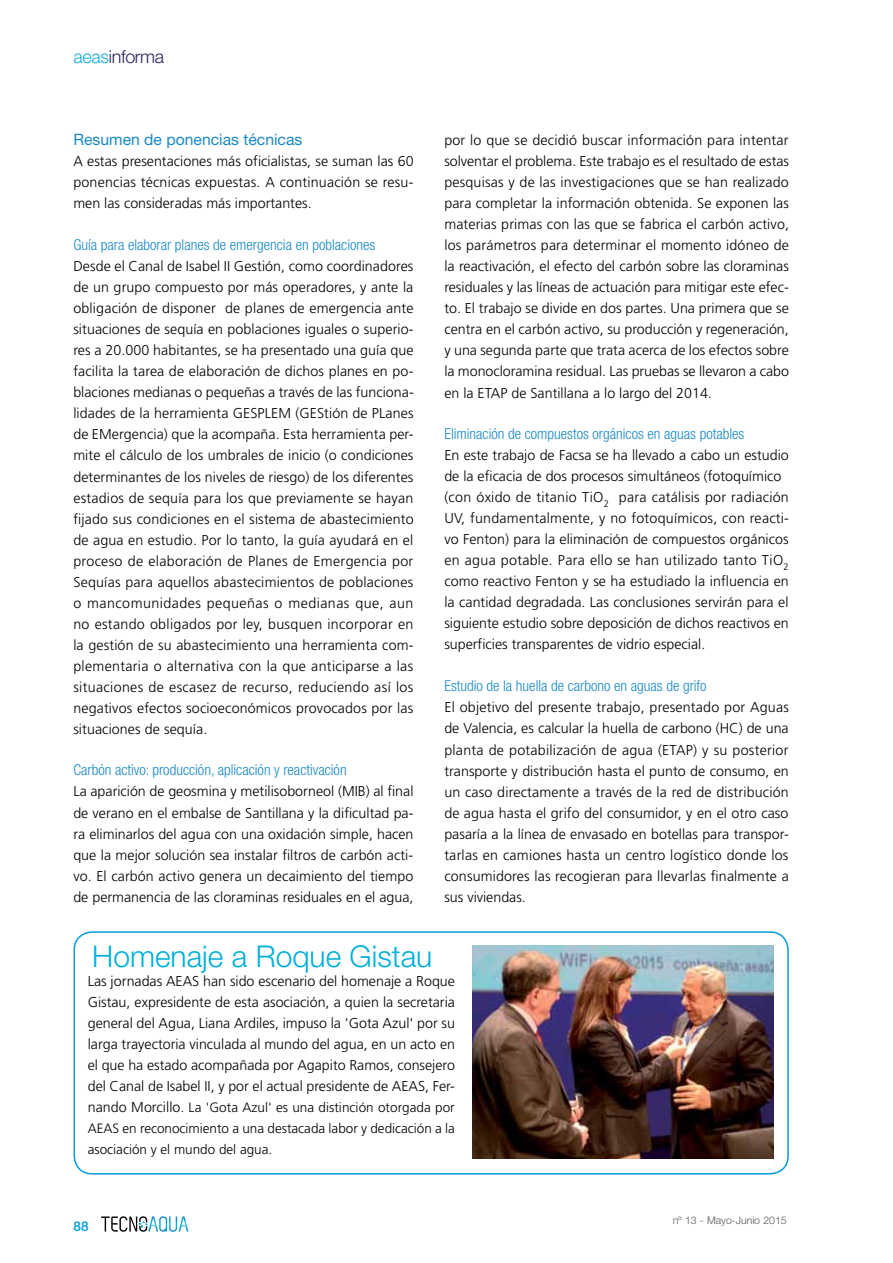
<style>
.page{position:relative;width:893px;height:1263px;background:#fff}
.page>*{position:absolute;margin:0;border:0;box-sizing:border-box;transform-origin:0 0}
.t1{font:300 30px "Helvetica Neue LT Std";color:#00afdb}
.t2{font:300 18px "Helvetica Neue LT Std";letter-spacing:-.02em;color:#282460}
.t3{font:15.75px "Helvetica Neue LT Std";color:#1b89c6}
.t4{font:300 condensed 15px "Helvetica Neue LT Std";color:#1b89c6}
.t5{font:300 14.25px/21px "Frutiger";color:#000;text-align:justify}
.t6{font:300 13.5px/21px "Frutiger";color:#000;text-align:justify}
.t7{font:500 13.5px "Helvetica Neue LT Std";color:#009ddc}
.t8{font:300 10.5px "Helvetica Neue LT Std";color:#58595b}
.s1{color:#1bace0}
.s2{font-size:14.25px}
</style>
<div class="page">
<svg style="left:101px;top:1216px;width:87px;height:16px"></svg>
<div style="left:74px;top:931px;width:715px;height:243px;border:2px solid #009ddc;border-radius:18px"></div>
<img style="left:472px;top:946px;width:302px;height:213px">
<p class="t2" style="left:74px;top:45px;width:92px"><span class="s1">aeas</span>informa</p>
<p class="t3" style="left:73px;top:130px;width:231px">Resumen de ponencias técnicas</p>
<p class="t5" style="left:73px;top:151px;width:342px">A estas presentaciones más oficialistas, se suman las 60 ponencias técnicas expuestas. A continuación se resu&shy;men las consideradas más importantes.</p>
<p class="t4" style="left:73px;top:236px;width:303px">Guía para elaborar planes de emergencia en poblaciones</p>
<p class="t5" style="left:73px;top:256px;width:342px">Desde el Canal de Isabel II Gestión, como coordinadores de un grupo compuesto por más operadores, y ante la obligación de disponer de planes de emergencia ante situaciones de sequía en poblaciones iguales o superio&shy;res a 20.000 habitantes, se ha presentado una guía que facilita la tarea de elaboración de dichos planes en po&shy;blaciones medianas o pequeñas a través de las funciona&shy;lidades de la herramienta GESPLEM (GEStión de PLanes de EMergencia) que la acompaña. Esta herramienta per&shy;mite el cálculo de los umbrales de inicio (o condiciones determinantes de los niveles de riesgo) de los diferentes estadios de sequía para los que previamente se hayan fijado sus condiciones en el sistema de abastecimiento de agua en estudio. Por lo tanto, la guía ayudará en el proceso de elaboración de Planes de Emergencia por Sequías para aquellos abastecimientos de poblaciones o mancomunidades pequeñas o medianas que, aun no estando obligados por ley, busquen incorporar en la gestión de su abastecimiento una herramienta com&shy;plementaria o alternativa con la que anticiparse a las situaciones de escasez de recurso, reduciendo así los negativos efectos socioeconómicos provocados por las situaciones de sequía.</p>
<p class="t4" style="left:73px;top:761px;width:275px">Carbón activo: producción, aplicación y reactivación</p>
<p class="t5" style="left:73px;top:781px;width:342px">La aparición de geosmina y metilisoborneol (MIB) al final de verano en el embalse de Santillana y la dificultad pa&shy;ra eliminarlos del agua con una oxidación simple, hacen que la mejor solución sea instalar filtros de carbón acti&shy;vo. El carbón activo genera un decaimiento del tiempo de permanencia de las cloraminas residuales en el agua,</p>
<p class="t5" style="left:444px;top:130px;width:346px">por lo que se decidió buscar información para intentar solventar el problema. Este trabajo es el resultado de estas pesquisas y de las investigaciones que se han realizado para completar la información obtenida. Se exponen las materias primas con las que se fabrica el carbón activo, los parámetros para determinar el momento idóneo de la reactivación, el efecto del carbón sobre las cloraminas residuales y las líneas de actuación para mitigar este efec&shy;to. El trabajo se divide en dos partes. Una primera que se centra en el carbón activo, su producción y regeneración, y una segunda parte que trata acerca de los efectos sobre la monocloramina residual. Las pruebas se llevaron a cabo en la ETAP de Santillana a lo largo del 2014.</p>
<p class="t4" style="left:444px;top:425px;width:302px">Eliminación de compuestos orgánicos en aguas potables</p>
<p class="t5" style="left:444px;top:445px;width:346px;text-align:left">En este trabajo de Facsa se ha llevado a cabo un estudio de la eficacia de dos procesos simultáneos (fotoquímico (con óxido de titanio TiO<sub>2</sub> para catálisis por radiación UV, fundamentalmente, y no fotoquímicos, con reacti&shy;vo Fenton) para la eliminación de compuestos orgánicos en agua potable. Para ello se han utilizado tanto TiO<sub>2 </sub>como reactivo Fenton y se ha estudiado la influencia en la cantidad degradada. Las conclusiones servirán para el siguiente estudio sobre deposición de dichos reactivos en superficies transparentes de vidrio especial.</p>
<p class="t4" style="left:444px;top:677px;width:264px">Estudio de la huella de carbono en aguas de grifo</p>
<p class="t5" style="left:444px;top:697px;width:346px">El objetivo del presente trabajo, presentado por Aguas de Valencia, es calcular la huella de carbono (HC) de una planta de potabilización de agua (ETAP) y su posterior transporte y distribución hasta el punto de consumo, en un caso directamente a través de la red de distribución de agua hasta el grifo del consumidor, y en el otro caso pasaría a la línea de envasado en botellas para transpor&shy;tarlas en camiones hasta un centro logístico donde los consumidores las recogieran para llevarlas finalmente a sus viviendas.</p>
<h1 class="t1" style="left:92px;top:938px;width:342px">Homenaje a Roque Gistau</h1>
<p class="t5" style="left:88px;top:970px;width:369px">Las jornadas AEAS han sido escenario del homenaje a Roque Gistau, expresidente de esta asociación, a quien la secretaria general del Agua, Liana Ardiles, impuso la 'Gota Azul' por su larga trayectoria vinculada al mundo del agua, en un acto en el que ha estado acompañada por Agapito Ramos, consejero del Canal de Isabel II, y por el actual presidente de AEAS, Fer-</p>
<p class="t6" style="left:88px;top:1096px;width:369px"><span class="s2">nando Morcillo</span>. La 'Gota Azul' es una distinción otorgada por AEAS en reconocimiento a una destacada labor y dedicación a la asociación y el mundo del agua.</p>
<p class="t7" style="left:73px;top:1218px;width:17px">88</p>
<p class="t8" style="left:673px;top:1213px;width:115px">nº 13 - Mayo-Junio 2015</p>
</div>
